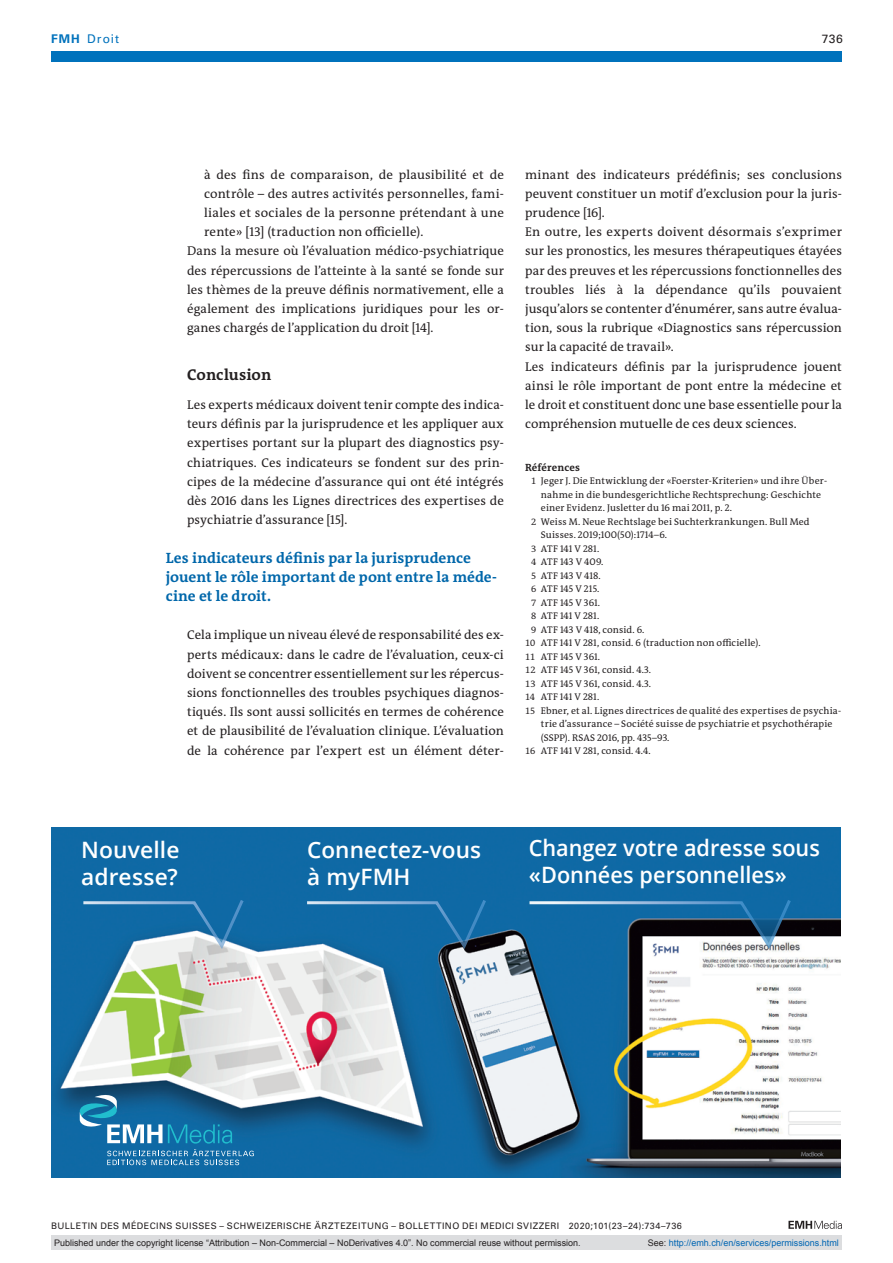
<style>
.page{position:relative;width:893px;height:1263px;background:#fff}
.page>*{position:absolute;margin:0;border:0;box-sizing:border-box;transform-origin:0 0}
.t1{font:600 22.5px/27.2px "Open Sans";letter-spacing:.005em;color:#fff;scale:.96 1}
.t2{font:600 22.5px/27.2px "Open Sans";letter-spacing:.005em;color:#fff}
.t3{font:700 15.75px "The Antiqua B W7";color:#231f20}
.t4{font:700 15px/19.2px "The Antiqua B W7";letter-spacing:.005em;color:#0067aa}
.t5{font:12.75px/19.2px "The Antiqua B W5 Plain";letter-spacing:.01em;color:#231f20;text-align:justify}
.t6{font:12px "Univers LT Std";letter-spacing:.085em;color:#0072bc}
.t7{font:12px "Univers LT Std";color:#231f20}
.t8{font:700 10.5px "The Antiqua B W7";letter-spacing:.015em;color:#231f20}
.t9{font:9.75px "The Antiqua B W5 Plain";letter-spacing:.015em;color:#231f20}
.t10{font:9px "Arial";color:#231f20}
.t11{font:9px "Univers LT Std";letter-spacing:.05em;color:#231f20}
.t12{font:9px "Arial";color:#0166b3}
.s1{font-weight:700}
.s2{font-size:9.3px}
.s3{color:#231f20}
</style>
<div class="page">
<svg style="left:788px;top:1221px;width:54px;height:8px"></svg>
<img style="left:51px;top:827px;width:789px;height:350px">
<svg style="left:107px;top:1149px;width:147px;height:16px;background:#3b85b5"></svg>
<svg style="left:80px;top:1095px;width:152px;height:48px;background:#2e7ba8"></svg>
<svg style="left:306px;top:898px;width:182px;height:52px;background:#1b6ca3"></svg>
<svg style="left:82px;top:898px;width:163px;height:52px;background:#3c83b4"></svg>
<svg style="left:528px;top:898px;width:264px;height:52px;background:#356d94"></svg>
<div style="left:51px;top:51px;width:791px;height:11px;background:#0072bc"></div>
<div style="left:51px;top:1235px;width:791px;height:15px;background:#dcdddf"></div>
<p class="t6" style="left:51px;top:31px;width:70px"><span class="s1">FMH</span> Droit</p>
<p class="t7" style="left:822px;top:31px;width:23px">736</p>
<p class="t5" style="left:204px;top:165px;width:301px">à des fins de comparaison, de plausibilité et de</p>
<p class="t5" style="left:204px;top:184px;width:301px">contrôle – des autres activités personnelles, fami-</p>
<p class="t5" style="left:204px;top:203px;width:301px">liales et sociales de la personne prétendant à une</p>
<p class="t5" style="left:204px;top:222px;width:221px">rente» [13] (traduction non officielle).</p>
<p class="t5" style="left:187px;top:242px;width:318px">Dans la mesure où l’évaluation médico-psychiatrique</p>
<p class="t5" style="left:187px;top:261px;width:318px">des répercussions de l’atteinte à la santé se fonde sur</p>
<p class="t5" style="left:187px;top:280px;width:318px">les thèmes de la preuve définis normativement, elle a</p>
<p class="t5" style="left:187px;top:299px;width:318px">également des implications juridiques pour les or-</p>
<p class="t5" style="left:187px;top:318px;width:248px">ganes chargés de l’application du droit [14].</p>
<p class="t3" style="left:187px;top:365px;width:86px">Conclusion</p>
<p class="t5" style="left:187px;top:395px;width:318px">Les experts médicaux doivent tenir compte des indica&shy;teurs définis par la jurisprudence et les appliquer aux expertises portant sur la plupart des diagnostics psy&shy;chiatriques. Ces indicateurs se fondent sur des prin&shy;cipes de la médecine d’assurance qui ont été intégrés dès 2016 dans les Lignes directrices des expertises de psychiatrie d’assurance [15].</p>
<p class="t4" style="left:166px;top:548px;width:332px">Les indicateurs définis par la jurisprudence jouent le rôle important de pont entre la méde&shy;cine et le droit.</p>
<p class="t5" style="left:187px;top:626px;width:318px">Cela implique un niveau élevé de responsabilité des ex&shy;perts médicaux: dans le cadre de l’évaluation, ceux-ci doivent se concentrer essentiellement sur les répercus&shy;sions fonctionnelles des troubles psychiques diagnos&shy;tiqués. Ils sont aussi sollicités en termes de cohérence et de plausibilité de l’évaluation clinique. L’évaluation de la cohérence par l’expert est un élément déter-</p>
<p class="t5" style="left:525px;top:165px;width:318px;text-align:left">minant des indicateurs prédéfinis; ses conclusions peuvent constituer un motif d’exclusion pour la juris&shy;prudence [16].<br>En outre, les experts doivent désormais s’exprimer sur les pronostics, les mesures thérapeutiques étayées par des preuves et les répercussions fonctionnelles des troubles liés à la dépendance qu’ils pouvaient jusqu’alors se contenter d’énumérer, sans autre évalua&shy;tion, sous la rubrique «Diagnostics sans répercussion sur la capacité de travail».<br>Les indicateurs définis par la jurisprudence jouent ainsi le rôle important de pont entre la médecine et le droit et constituent donc une base essentielle pour la compréhension mutuelle de ces deux sciences.</p>
<p class="t8" style="left:525px;top:460px;width:56px">Références</p>
<p class="t9" style="left:531px;top:475px;width:297px"><span class="s2">1</span> Jeger J. Die Entwicklung der «Foerster-Kriterien» und ihre Über-</p>
<p class="t9" style="left:541px;top:488px;width:282px">nahme in die bundesgerichtliche Rechtsprechung: Geschichte</p>
<p class="t9" style="left:541px;top:502px;width:192px">einer Evidenz. Jusletter du 16 mai 2011, p. 2.</p>
<p class="t9" style="left:531px;top:515px;width:280px"><span class="s2">2</span> Weiss M. Neue Rechtslage bei Suchterkrankungen. Bull Med</p>
<p class="t9" style="left:541px;top:529px;width:128px">Suisses. 2019;100(50):1714–6.</p>
<p class="t9" style="left:531px;top:542px;width:70px"><span class="s2">3</span> ATF 141 V 281.</p>
<p class="t9" style="left:531px;top:556px;width:74px"><span class="s2">4</span> ATF 143 V 409.</p>
<p class="t9" style="left:531px;top:569px;width:71px"><span class="s2">5</span> ATF 143 V 418.</p>
<p class="t9" style="left:531px;top:583px;width:70px"><span class="s2">6</span> ATF 145 V 215.</p>
<p class="t9" style="left:531px;top:596px;width:71px"><span class="s2">7</span> ATF 145 V 361.</p>
<p class="t9" style="left:531px;top:610px;width:70px"><span class="s2">8</span> ATF 141 V 281.</p>
<p class="t9" style="left:531px;top:623px;width:115px"><span class="s2">9</span> ATF 143 V 418, consid. 6.</p>
<p class="t9" style="left:525px;top:637px;width:237px"><span class="s2">10</span> ATF 141 V 281, consid. 6 (traduction non officielle).</p>
<p class="t9" style="left:525px;top:650px;width:76px"><span class="s2">11</span> ATF 145 V 361.</p>
<p class="t9" style="left:525px;top:664px;width:127px"><span class="s2">12</span> ATF 145 V 361, consid. 4.3.</p>
<p class="t9" style="left:525px;top:677px;width:127px"><span class="s2">13</span> ATF 145 V 361, consid. 4.3.</p>
<p class="t9" style="left:525px;top:691px;width:76px"><span class="s2">14</span> ATF 141 V 281.</p>
<p class="t9" style="left:525px;top:704px;width:317px"><span class="s2">15</span> Ebner, et al. Lignes directrices de qualité des expertises de psychia-</p>
<p class="t9" style="left:541px;top:718px;width:293px">trie d’assurance – Société suisse de psychiatrie et psychothérapie</p>
<p class="t9" style="left:541px;top:731px;width:130px">(SSPP). RSAS 2016, pp. 435–93.</p>
<p class="t9" style="left:525px;top:745px;width:127px"><span class="s2">16</span> ATF 141 V 281, consid. 4.4.</p>
<h1 class="t2" style="left:81px;top:835px;width:100px">Nouvelle adresse?</h1>
<h1 class="t2" style="left:307px;top:835px;width:176px">Connectez-vous à myFMH</h1>
<h1 class="t1" style="left:529px;top:834px;width:305px">Changez votre adresse sous «Données personnelles»</h1>
<p class="t11" style="left:51px;top:1220px;width:632px">BULLETIN DES MÉDECINS SUISSES – SCHWEIZERISCHE ÄRZTEZEITUNG – BOLLETTINO DEI MEDICI SVIZZERI 2020;101(23–24):734–736</p>
<p class="t10" style="left:54px;top:1237px;width:528px">Published under the copyright license “Attribution – Non-Commercial – NoDerivatives 4.0”. No commercial reuse without permission.</p>
<p class="t12" style="left:648px;top:1237px;width:193px"><span class="s3">See:</span> http://emh.ch/en/services/permissions.html</p>
</div>
